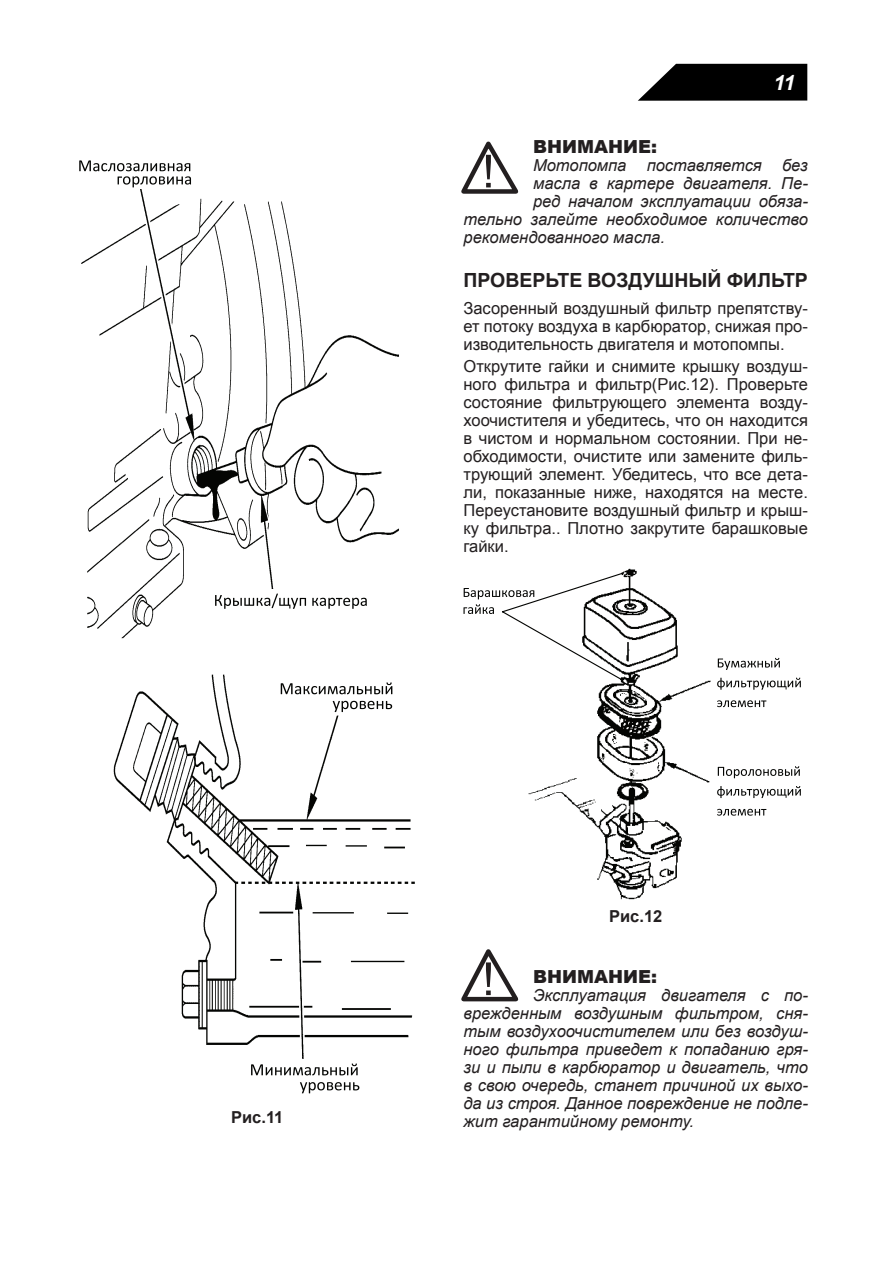
<style>
.page{position:relative;width:893px;height:1263px;background:#fff}
.page>*{position:absolute;margin:0;border:0;box-sizing:border-box;transform-origin:0 0}
.t1{font:italic 700 21px "Arial";color:#fff}
.Заголовок2{font:700 19.5px "Arial";color:#231f20}
.Внимание{font:900 18px "Arial";color:#231f20}
.Текст_основной{font:16.5px/18px "Arial";color:#231f20;text-align:justify}
.Внимание_текст{font:italic 16.5px/18px "Arial";color:#231f20;text-align:justify}
.РИСУНОК{font:700 16.5px "Arial";color:#231f20}
</style>
<div class="page">
<svg style="left:638px;top:64px;width:169px;height:37px;background:#1e1e1e"></svg>
<img style="left:81px;top:189px;width:318px;height:450px">
<div style="left:214px;top:590px;width:223px;height:33px;background:#fff"></div>
<svg style="left:215px;top:594px;width:91px;height:15px"></svg>
<svg style="left:312px;top:598px;width:55px;height:11px"></svg>
<svg style="left:79px;top:160px;width:112px;height:27px"></svg>
<img style="left:113px;top:674px;width:302px;height:420px">
<svg style="left:281px;top:682px;width:111px;height:12px"></svg>
<svg style="left:333px;top:701px;width:59px;height:11px"></svg>
<div style="left:250px;top:1059px;width:118px;height:34px;background:#fff"></div>
<svg style="left:251px;top:1063px;width:107px;height:12px"></svg>
<svg style="left:300px;top:1082px;width:59px;height:11px"></svg>
<svg style="left:461px;top:141px;width:58px;height:53px"></svg>
<img style="left:528px;top:568px;width:248px;height:332px">
<svg style="left:718px;top:658px;width:62px;height:12px"></svg>
<svg style="left:717px;top:678px;width:84px;height:12px"></svg>
<svg style="left:717px;top:700px;width:49px;height:7px"></svg>
<div style="left:716px;top:762px;width:92px;height:50px;background:#fff"></div>
<svg style="left:718px;top:766px;width:82px;height:12px"></svg>
<svg style="left:717px;top:786px;width:84px;height:12px"></svg>
<svg style="left:717px;top:809px;width:49px;height:7px"></svg>
<svg style="left:463px;top:572px;width:161px;height:109px"></svg>
<svg style="left:461px;top:949px;width:58px;height:53px"></svg>
<p class="РИСУНОК" style="left:231px;top:1106px;width:54px">Рис.11</p>
<p class="t1" style="left:773px;top:69px;width:23px">11</p>
<p class="Внимание" style="left:533px;top:134px;width:125px">ВНИМАНИЕ:</p>
<p class="Внимание_текст" style="left:533px;top:157px;width:276px">Мотопомпа поставляется без</p>
<p class="Внимание_текст" style="left:533px;top:175px;width:276px">масла в картере двигателя. Пе-</p>
<p class="Внимание_текст" style="left:533px;top:193px;width:276px">ред началом эксплуатации обяза-</p>
<p class="Внимание_текст" style="left:463px;top:211px;width:346px">тельно залейте необходимое количество</p>
<p class="Внимание_текст" style="left:463px;top:229px;width:203px">рекомендованного масла.</p>
<p class="Заголовок2" style="left:463px;top:267px;width:346px">ПРОВЕРЬТЕ ВОЗДУШНЫЙ ФИЛЬТР</p>
<p class="Текст_основной" style="left:463px;top:299px;width:346px">Засоренный воздушный фильтр препятству&shy;ет потоку воздуха в карбюратор, снижая про&shy;изводительность двигателя и мотопомпы.</p>
<p class="Текст_основной" style="left:463px;top:357px;width:346px">Открутите гайки и снимите крышку воздуш&shy;ного фильтра и фильтр(Рис.12). Проверьте состояние фильтрующего элемента возду&shy;хоочистителя и убедитесь, что он находится в чистом и нормальном состоянии. При не&shy;обходимости, очистите или замените филь&shy;трующий элемент. Убедитесь, что все дета&shy;ли, показанные ниже, находятся на месте.<br>Переустановите воздушный фильтр и крыш&shy;ку фильтра.. Плотно закрутите барашковые гайки.</p>
<p class="РИСУНОК" style="left:609px;top:905px;width:55px">Рис.12</p>
<p class="Внимание" style="left:533px;top:964px;width:125px">ВНИМАНИЕ:</p>
<p class="Внимание_текст" style="left:463px;top:987px;width:346px;text-indent:69px">Эксплуатация двигателя с по&shy;врежденным воздушным фильтром, сня&shy;тым воздухоочистителем или без воздуш&shy;ного фильтра приведет к попаданию гря&shy;зи и пыли в карбюратор и двигатель, что в свою очередь, станет причиной их выхо&shy;да из строя. Данное повреждение не подле&shy;жит гарантийному ремонту.</p>
</div>
